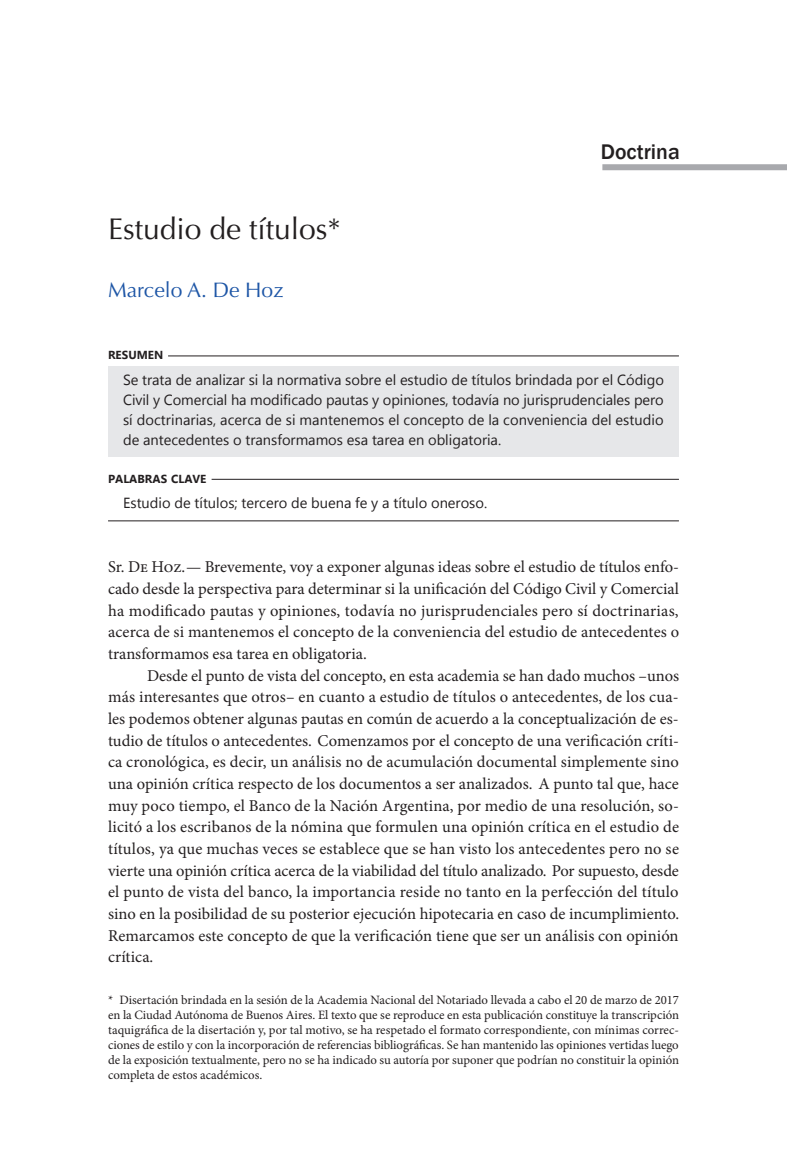
<style>
.page{position:relative;width:787px;height:1170px;background:#fff}
.page>*{position:absolute;margin:0;border:0;box-sizing:border-box;transform-origin:0 0}
.t1{font:30px "Optima LT Std";color:#231f20}
.t2{font:500 21.75px "Franklin Gothic";color:#231f20}
.t3{font:21px "Optima LT Std";color:#1e56a6}
.t4{font:16.5px/21.6px "Minion Pro";color:#231f20;text-align:justify}
.t5{font:14.7px/19.8px "Lao UI";color:#231f20;text-align:justify}
.t6{font:12.75px/15px "Minion Pro";letter-spacing:-.005em;color:#231f20;text-align:justify}
.t7{font:700 11.7px "Lao UI";color:#231f20}
</style>
<div class="page">
<div style="left:602px;top:164px;width:185px;height:6px;background:#a8a9ad"></div>
<div style="left:108px;top:366px;width:571px;height:90px;background:#e6e7e9"></div>
<hr style="left:168px;top:355px;width:511px;height:1px;background:#231f20">
<hr style="left:212px;top:479px;width:467px;height:1px;background:#231f20">
<hr style="left:108px;top:520px;width:571px;height:1px;background:#231f20">
<h1 class="t1" style="left:108px;top:212px;width:234px">Estudio de títulos*</h1>
<p class="t3" style="left:108px;top:278px;width:177px">Marcelo A. De Hoz</p>
<h2 class="t2" style="left:601px;top:139px;width:80px">Doctrina</h2>
<p class="t7" style="left:108px;top:347px;width:57px">RESUMEN</p>
<p class="t5" style="left:123px;top:369px;width:542px">Se trata de analizar si la normativa sobre el estudio de títulos brindada por el Código Civil y Comercial ha modificado pautas y opiniones, todavía no jurisprudenciales pero sí doctrinarias, acerca de si mantenemos el concepto de la conveniencia del estudio de antecedentes o transformamos esa tarea en obligatoria.</p>
<p class="t7" style="left:108px;top:470px;width:100px">PALABRAS CLAVE</p>
<p class="t5" style="left:123px;top:492px;width:366px">Estudio de títulos; tercero de buena fe y a título oneroso.</p>
<p class="t4" style="left:108px;top:556px;width:572px">Sr. De Hoz.— Brevemente, voy a exponer algunas ideas sobre el estudio de títulos enfo&shy;cado desde la perspectiva para determinar si la unificación del Código Civil y Comercial ha modificado pautas y opiniones, todavía no jurisprudenciales pero sí doctrinarias, acerca de si mantenemos el concepto de la conveniencia del estudio de antecedentes o transformamos esa tarea en obligatoria.</p>
<p class="t4" style="left:108px;top:664px;width:572px;text-align:left;text-indent:39px">Desde el punto de vista del concepto, en esta academia se han dado muchos –unos más interesantes que otros– en cuanto a estudio de títulos o antecedentes, de los cua&shy;les podemos obtener algunas pautas en común de acuerdo a la conceptualización de es&shy;tudio de títulos o antecedentes. Comenzamos por el concepto de una verificación críti&shy;ca cronológica, es decir, un análisis no de acumulación documental simplemente sino una opinión crítica respecto de los documentos a ser analizados. A punto tal que, hace muy poco tiempo, el Banco de la Nación Argentina, por medio de una resolución, so&shy;licitó a los escribanos de la nómina que formulen una opinión crítica en el estudio de títulos, ya que muchas veces se establece que se han visto los antecedentes pero no se vierte una opinión crítica acerca de la viabilidad del título analizado. Por supuesto, desde el punto de vista del banco, la importancia reside no tanto en la perfección del título sino en la posibilidad de su posterior ejecución hipotecaria en caso de incumplimiento.<br>Remarcamos este concepto de que la verificación tiene que ser un análisis con opinión crítica.</p>
<p class="t6" style="left:108px;top:992px;width:572px">* Disertación brindada en la sesión de la Academia Nacional del Notariado llevada a cabo el 20 de marzo de 2017 en la Ciudad Autónoma de Buenos Aires. El texto que se reproduce en esta publicación constituye la transcripción taquigráfica de la disertación y, por tal motivo, se ha respetado el formato correspondiente, con mínimas correc&shy;ciones de estilo y con la incorporación de referencias bibliográficas. Se han mantenido las opiniones vertidas luego de la exposición textualmente, pero no se ha indicado su autoría por suponer que podrían no constituir la opinión completa de estos académicos.</p>
</div>
